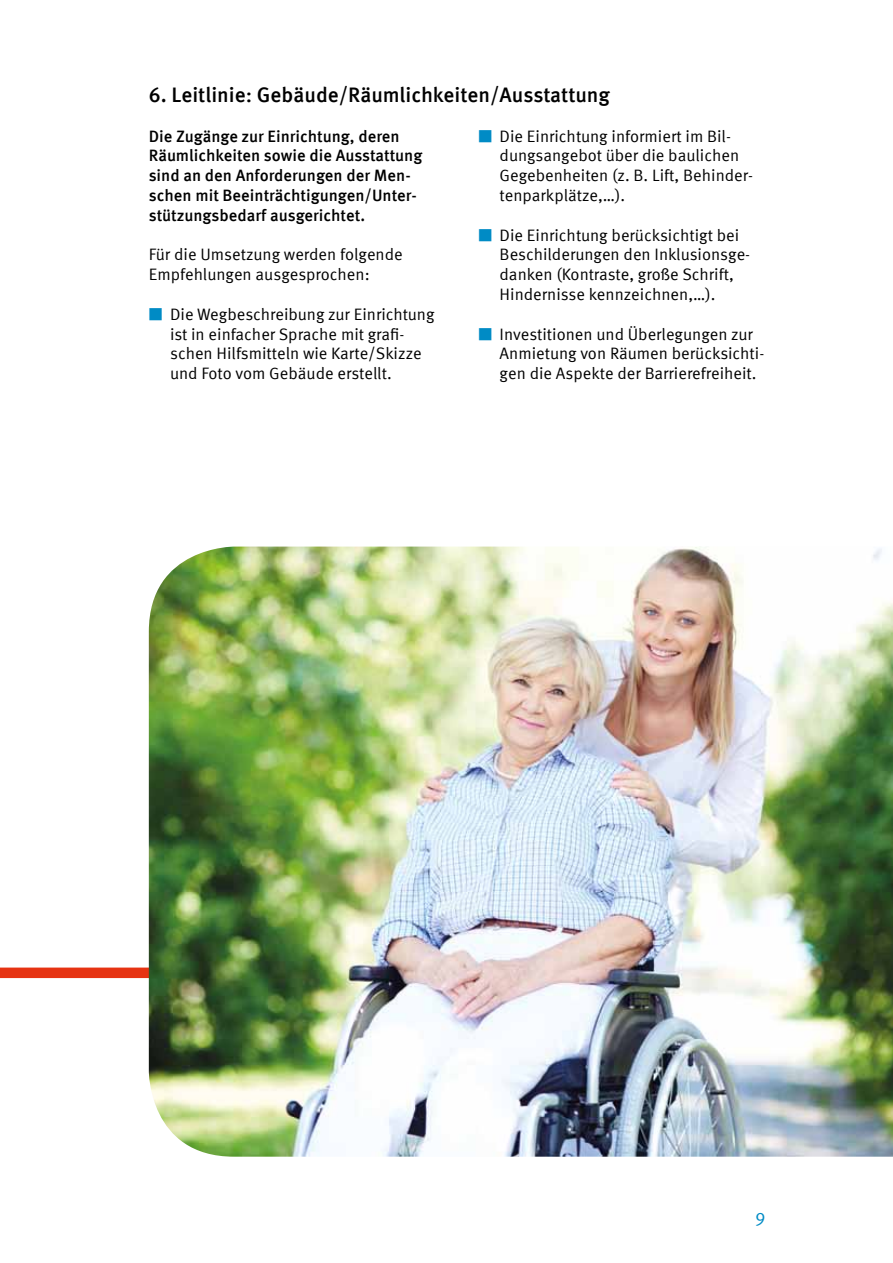
<style>
.page{position:relative;width:893px;height:1263px;background:#fff}
.page>*{position:absolute;margin:0;border:0;box-sizing:border-box;transform-origin:0 0}
.t1{font:500 21px "Meta Offc Pro";color:#000}
.t2{font:18px "Meta Offc Pro Norm";color:#008bc5}
.t3{font:16.5px/19.8px "Meta Offc Pro Norm";color:#000}
.t4{font:500 16.5px/19.8px "Meta Offc Pro";color:#000}
.s1{color:#008bc5}
</style>
<div class="page">
<div style="left:0;top:967px;width:893px;height:11px;background:#e63312"></div>
<img style="left:149px;top:547px;width:744px;height:610px">
<h2 class="t1" style="left:149px;top:78px;width:463px">6. Leitlinie: Gebäude/Räumlichkeiten/Ausstattung</h2>
<p class="t4" style="left:149px;top:125px;width:275px">Die Zugänge zur Einrichtung, deren Räumlichkeiten sowie die Ausstattung sind an den Anforderungen der Men&shy;schen mit Beeinträchtigungen/Unter&shy;stützungsbedarf ausgerichtet.</p>
<p class="t3" style="left:149px;top:244px;width:255px">Für die Umsetzung werden folgende<br>Empfehlungen ausgesprochen:</p>
<p class="t3" style="left:170px;top:303px;width:266px;text-indent:-21px"><span class="s1">■</span> Die Wegbeschreibung zur Einrichtung ist in einfacher Sprache mit grafi&shy;schen Hilfsmitteln wie Karte/Skizze und Foto vom Gebäude erstellt.</p>
<p class="t3" style="left:500px;top:125px;width:255px;text-indent:-21px"><span class="s1">■</span> Die Einrichtung informiert im Bil&shy;dungsangebot über die baulichen<br>Gegebenheiten (z. B. Lift, Behinder&shy;tenparkplätze,…).</p>
<p class="t3" style="left:500px;top:224px;width:252px;text-indent:-21px"><span class="s1">■</span> Die Einrichtung berücksichtigt bei Beschilderungen den Inklusionsge&shy;danken (Kontraste, große Schrift, Hindernisse kennzeichnen,…).</p>
<p class="t3" style="left:500px;top:323px;width:266px;text-indent:-21px"><span class="s1">■</span> Investitionen und Überlegungen zur<br>Anmietung von Räumen berücksichti&shy;gen die Aspekte der Barrierefreiheit.</p>
<p class="t2" style="left:755px;top:1205px;width:12px">9</p>
</div>
